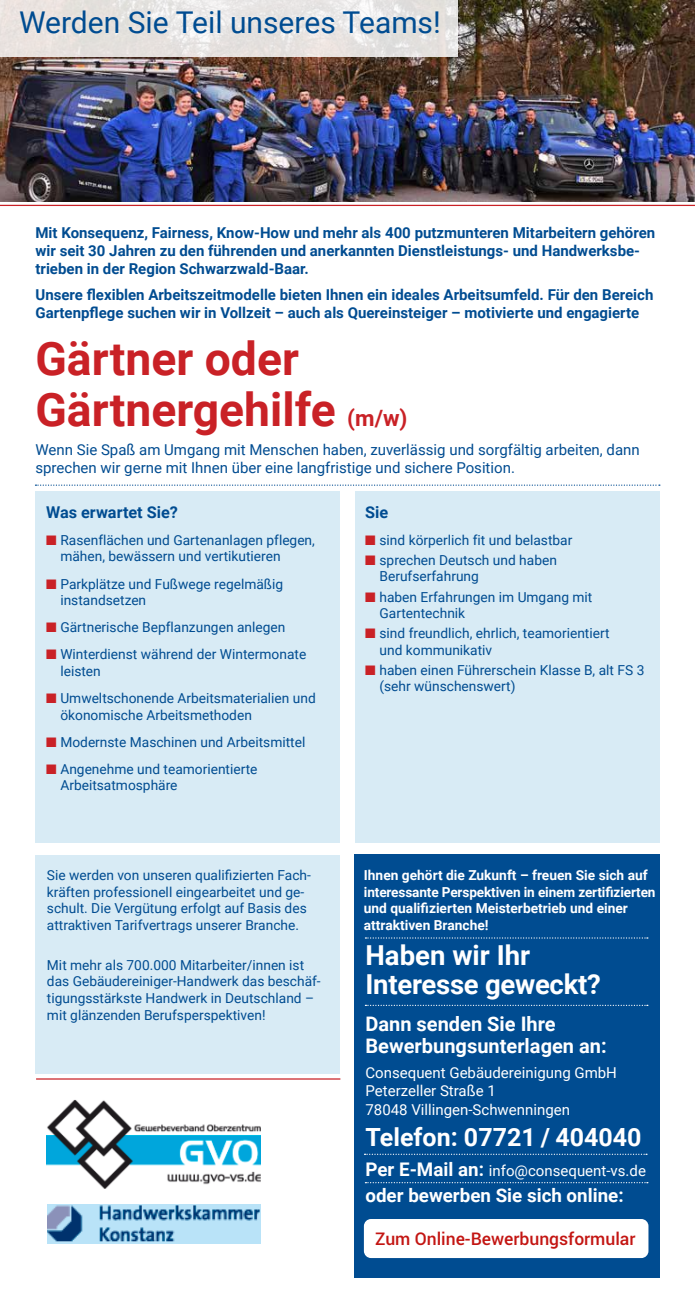
<style>
.page{position:relative;width:695px;height:1312px;background:#fff}
.page>*{position:absolute;margin:0;border:0;box-sizing:border-box;transform-origin:0 0}
.t1{font:700 46.25px/51.2px "Roboto";color:#c92126}
.t2{font:30px "Roboto";color:#004c91}
.t3{font:700 27.5px/29.1px "Roboto";letter-spacing:-.01em;color:#fff}
.t4{font:700 25px "Roboto";color:#fff}
.t5{font:700 20px/22.4px "Roboto";color:#fff}
.t6{font:700 18.75px "Roboto";color:#fff}
.t7{font:500 17.5px "Roboto";color:#c31512}
.t8{font:700 16.25px "Roboto";color:#004c91}
.t9{font:700 15px/18px "Roboto";color:#004c91}
.t10{font:15px/18px "Roboto";color:#004c91}
.t11{font:15px/18px "Roboto";color:#fff}
.t12{font:13.75px/16.5px "Roboto";color:#004c91}
.t13{font:700 13.75px/16.5px "Roboto";color:#fff}
.s1{font-size:22.5px}
.s2{color:#c92126}
.s3{font-weight:700;font-size:18.75px}
</style>
<div class="page">
<svg style="left:35px;top:484px;width:624px;height:1px"></svg>
<img style="left:46px;top:1100px;width:214px;height:88px">
<img style="left:47px;top:1204px;width:214px;height:38px">
<img style="left:0;top:0;width:694px;height:201px">
<div style="left:35px;top:491px;width:305px;height:351px;background:#d8ebf5"></div>
<div style="left:354px;top:491px;width:305px;height:351px;background:#d8ebf5"></div>
<div style="left:35px;top:855px;width:305px;height:218px;background:#d8ebf5"></div>
<hr style="left:0;top:205px;width:694px;height:1px;background:#c92126">
<hr style="left:36px;top:1078px;width:304px;height:1px;background:#c92126">
<svg style="left:0;top:0;width:457px;height:57px;background:#e7e4e1"></svg>
<div style="left:354px;top:854px;width:305px;height:423px;background:#004c91"></div>
<div style="left:364px;top:1218px;width:284px;height:39px;background:#fff;border-radius:7px"></div>
<svg style="left:364px;top:1153px;width:283px;height:1px"></svg>
<svg style="left:365px;top:937px;width:282px;height:1px"></svg>
<svg style="left:365px;top:1004px;width:282px;height:1px"></svg>
<h2 class="t2" style="left:19px;top:1px;width:423px">Werden Sie Teil unseres Teams!</h2>
<p class="t9" style="left:35px;top:223px;width:621px">Mit Konsequenz, Fairness, Know-How und mehr als 400 putzmunteren Mitarbeitern gehören wir seit 30 Jahren zu den führenden und anerkannten Dienstleistungs- und Handwerksbe&shy;trieben in der Region Schwarzwald-Baar.</p>
<p class="t9" style="left:35px;top:285px;width:619px">Unsere flexiblen Arbeitszeitmodelle bieten Ihnen ein ideales Arbeitsumfeld. Für den Bereich<br>Gartenpflege suchen wir in Vollzeit – auch als Quereinsteiger – motivierte und engagierte</p>
<h1 class="t1" style="left:35px;top:331px;width:373px">Gärtner oder<br>Gärtnergehilfe <span class="s1">(m/w)</span></h1>
<p class="t10" style="left:35px;top:439px;width:605px">Wenn Sie Spaß am Umgang mit Menschen haben, zuverlässig und sorgfältig arbeiten, dann sprechen wir gerne mit Ihnen über eine langfristige und sichere Position.</p>
<p class="t8" style="left:46px;top:500px;width:133px">Was erwartet Sie?</p>
<p class="t12" style="left:60px;top:531px;width:256px;text-indent:-14px"><span class="s2">■</span> Rasenflächen und Gartenanlagen pflegen, mähen, bewässern und vertikutieren</p>
<p class="t12" style="left:60px;top:574px;width:224px;text-indent:-14px"><span class="s2">■</span> Parkplätze und Fußwege regelmäßig instandsetzen</p>
<p class="t12" style="left:46px;top:618px;width:241px"><span class="s2">■</span> Gärtnerische Bepflanzungen anlegen</p>
<p class="t12" style="left:60px;top:645px;width:247px;text-indent:-14px"><span class="s2">■</span> Winterdienst während der Wintermonate leisten</p>
<p class="t12" style="left:60px;top:689px;width:257px;text-indent:-14px"><span class="s2">■</span> Umweltschonende Arbeitsmaterialien und ökonomische Arbeitsmethoden</p>
<p class="t12" style="left:46px;top:733px;width:261px"><span class="s2">■</span> Modernste Maschinen und Arbeitsmittel</p>
<p class="t12" style="left:60px;top:760px;width:198px;text-indent:-14px"><span class="s2">■</span> Angenehme und teamorientierte<br>Arbeitsatmosphäre</p>
<p class="t12" style="left:47px;top:866px;width:265px">Sie werden von unseren qualifizierten Fach&shy;kräften professionell eingearbeitet und ge&shy;schult. Die Vergütung erfolgt auf Basis des attraktiven Tarifvertrags unserer Branche.</p>
<p class="t12" style="left:47px;top:956px;width:275px">Mit mehr als 700.000 Mitarbeiter/innen ist das Gebäudereiniger-Handwerk das beschäf&shy;tigungsstärkste Handwerk in Deutschland – mit glänzenden Berufsperspektiven!</p>
<p class="t8" style="left:365px;top:500px;width:25px">Sie</p>
<p class="t12" style="left:365px;top:531px;width:209px"><span class="s2">■</span> sind körperlich fit und belastbar</p>
<p class="t12" style="left:379px;top:551px;width:179px;text-indent:-14px"><span class="s2">■</span> sprechen Deutsch und haben<br>Berufserfahrung</p>
<p class="t12" style="left:379px;top:587px;width:214px;text-indent:-14px"><span class="s2">■</span> haben Erfahrungen im Umgang mit<br>Gartentechnik</p>
<p class="t12" style="left:379px;top:624px;width:231px;text-indent:-14px"><span class="s2">■</span> sind freundlich, ehrlich, teamorientiert und kommunikativ</p>
<p class="t12" style="left:379px;top:661px;width:266px;text-indent:-14px"><span class="s2">■</span> haben einen Führerschein Klasse B, alt FS 3 (sehr wünschenswert)</p>
<p class="t13" style="left:364px;top:866px;width:293px">Ihnen gehört die Zukunft – freuen Sie sich auf interessante Perspektiven in einem zertifizierten und qualifizierten Meisterbetrieb und einer attraktiven Branche!</p>
<h3 class="t3" style="left:365px;top:939px;width:237px">Haben wir Ihr<br>Interesse geweckt?</h3>
<h3 class="t5" style="left:365px;top:1011px;width:243px">Dann senden Sie Ihre<br>Bewerbungsunterlagen an:</h3>
<p class="t11" style="left:365px;top:1063px;width:253px">Consequent Gebäudereinigung GmbH<br>Peterzeller Straße 1<br>78048 Villingen-Schwenningen</p>
<h3 class="t4" style="left:365px;top:1119px;width:277px">Telefon: 07721 / 404040</h3>
<p class="t11" style="left:365px;top:1160px;width:282px"><span class="s3">Per E-Mail an:</span> info@consequent-vs.de</p>
<h3 class="t6" style="left:365px;top:1181px;width:259px">oder bewerben Sie sich online:</h3>
<p class="t7" style="left:375px;top:1227px;width:262px">Zum Online-Bewerbungsformular</p>
</div>
